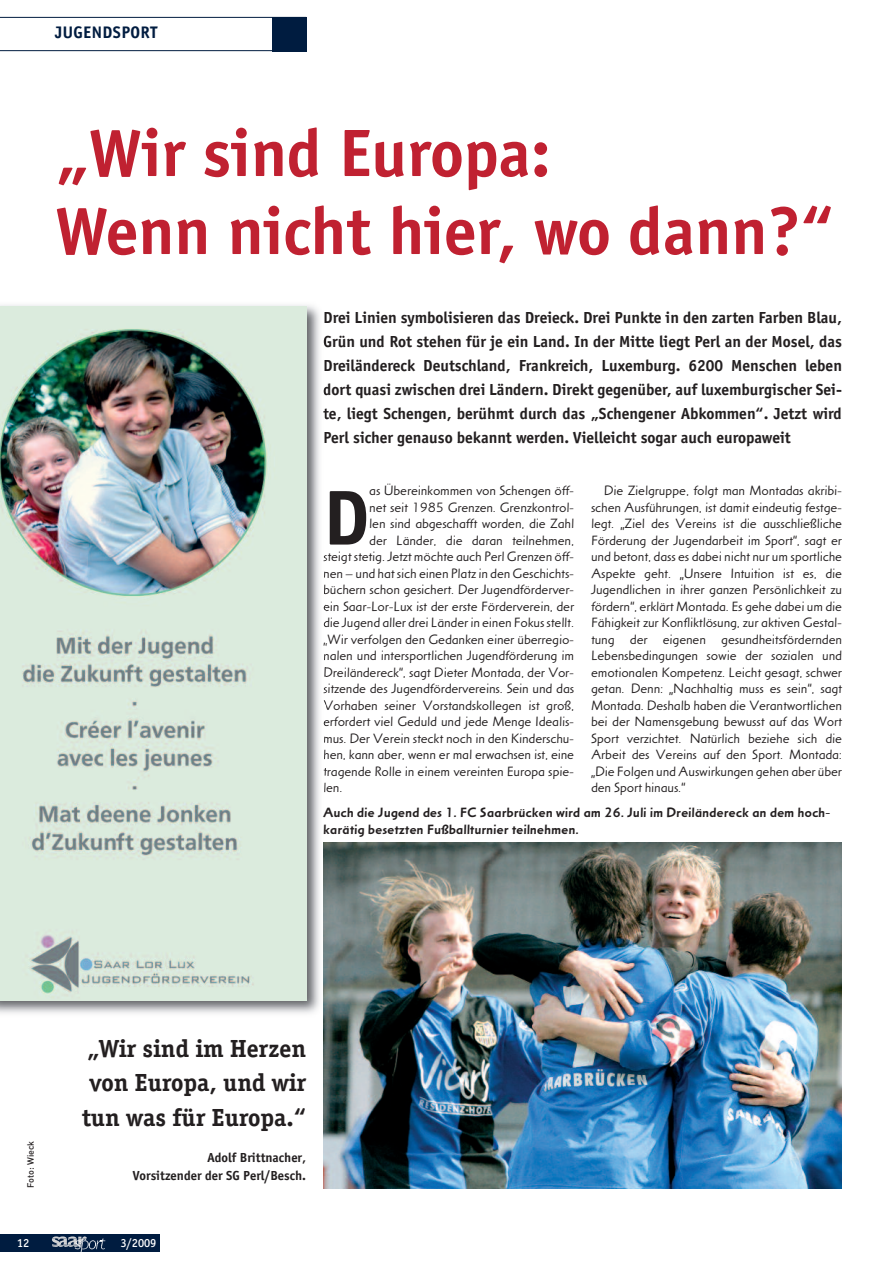
<style>
.page{position:relative;width:893px;height:1263px;background:#fff}
.page>*{position:absolute;margin:0;border:0;box-sizing:border-box;transform-origin:0 0}
.t1{font:700 80.1px "Officina Sans";color:#231f20}
.t2{font:700 69px/78px "Officina Sans";color:#c02131}
.t3{font:700 25.5px/34.5px "Officina Serif";color:#231f20;text-align:justify}
.t4{font:700 17.25px "Officina Sans";letter-spacing:.025em;color:#001c40}
.t5{font:700 16.5px/24px "Officina Sans";color:#231f20;text-align:justify}
.t6{font:13.5px/16.5px "AT Arta";color:#231f20;text-align:justify}
.t7{font:500 13.5px/16.5px "AT Arta";color:#231f20}
.t8{font:700 13.5px/18px "Officina Sans";color:#231f20;text-align:right}
.t9{font:500 12px "Officina San ITC";color:#fff}
.t10{font:500 9px "DIN";color:#231f20}
</style>
<div class="page">
<div style="left:0;top:1235px;width:159px;height:17px;background:#001c40"></div>
<svg style="left:52px;top:1236px;width:53px;height:16px"></svg>
<svg style="left:0;top:17px;width:272px;height:34px"></svg>
<div style="left:272px;top:17px;width:34px;height:34px;background:#001c40"></div>
<img style="left:0;top:305px;width:326px;height:709px">
<svg style="left:324px;top:554px;width:2px;height:8px"></svg>
<svg style="left:324px;top:570px;width:2px;height:8px"></svg>
<svg style="left:324px;top:585px;width:2px;height:10px"></svg>
<svg style="left:324px;top:603px;width:2px;height:8px"></svg>
<svg style="left:324px;top:620px;width:2px;height:9px"></svg>
<svg style="left:324px;top:653px;width:2px;height:24px"></svg>
<svg style="left:324px;top:686px;width:2px;height:8px"></svg>
<svg style="left:324px;top:700px;width:2px;height:6px"></svg>
<svg style="left:324px;top:719px;width:2px;height:7px"></svg>
<svg style="left:324px;top:735px;width:2px;height:8px"></svg>
<svg style="left:324px;top:750px;width:2px;height:10px"></svg>
<svg style="left:324px;top:767px;width:2px;height:10px"></svg>
<svg style="left:324px;top:783px;width:2px;height:9px"></svg>
<svg style="left:325px;top:311px;width:1px;height:12px"></svg>
<svg style="left:324px;top:335px;width:2px;height:12px"></svg>
<svg style="left:325px;top:359px;width:1px;height:12px"></svg>
<svg style="left:324px;top:386px;width:2px;height:10px"></svg>
<svg style="left:323px;top:407px;width:3px;height:13px"></svg>
<svg style="left:325px;top:431px;width:1px;height:12px"></svg>
<img style="left:0;top:306px;width:306px;height:694px">
<img style="left:323px;top:842px;width:519px;height:346px">
<p class="t4" style="left:55px;top:22px;width:104px">JUGENDSPORT</p>
<h2 class="t2" style="left:55px;top:113px;width:780px">„Wir sind Europa:<br>Wenn nicht hier, wo dann?“</h2>
<p class="t5" style="left:323px;top:305px;width:520px">Drei Linien symbolisieren das Dreieck. Drei Punkte in den zarten Farben Blau, Grün und Rot stehen für je ein Land. In der Mitte liegt Perl an der Mosel, das Dreiländereck Deutschland, Frankreich, Luxemburg. 6200 Menschen leben dort quasi zwischen drei Ländern. Direkt gegenüber, auf luxemburgischer Sei&shy;te, liegt Schengen, berühmt durch das „Schengener Abkommen“. Jetzt wird Perl sicher genauso bekannt werden. Vielleicht sogar auch europaweit</p>
<p class="t6" style="left:369px;top:484px;width:206px">as Übereinkommen von Schengen öff-</p>
<p class="t6" style="left:369px;top:500px;width:206px">net seit 1985 Grenzen. Grenzkontrol-</p>
<p class="t6" style="left:369px;top:517px;width:206px">len sind abgeschafft worden, die Zahl</p>
<p class="t6" style="left:369px;top:533px;width:206px">der Länder, die daran teilnehmen,</p>
<p class="t6" style="left:323px;top:550px;width:252px">steigt stetig. Jetzt möchte auch Perl Grenzen öff-</p>
<p class="t6" style="left:323px;top:566px;width:252px">nen – und hat sich einen Platz in den Geschichts-</p>
<p class="t6" style="left:323px;top:583px;width:252px">büchern schon gesichert. Der Jugendförderver-</p>
<p class="t6" style="left:323px;top:599px;width:252px">ein Saar-Lor-Lux ist der erste Förderverein, der</p>
<p class="t6" style="left:323px;top:616px;width:252px">die Jugend aller drei Länder in einen Fokus stellt.</p>
<p class="t6" style="left:323px;top:632px;width:252px">„Wir verfolgen den Gedanken einer überregio-</p>
<p class="t6" style="left:323px;top:649px;width:252px">nalen und intersportlichen Jugendförderung im</p>
<p class="t6" style="left:323px;top:665px;width:252px">Dreiländereck“, sagt Dieter Montada, der Vor-</p>
<p class="t6" style="left:323px;top:682px;width:252px">sitzende des Jugendfördervereins. Sein und das</p>
<p class="t6" style="left:323px;top:698px;width:252px">Vorhaben seiner Vorstandskollegen ist groß,</p>
<p class="t6" style="left:323px;top:715px;width:252px">erfordert viel Geduld und jede Menge Idealis-</p>
<p class="t6" style="left:323px;top:731px;width:252px">mus. Der Verein steckt noch in den Kinderschu-</p>
<p class="t6" style="left:323px;top:748px;width:252px">hen, kann aber, wenn er mal erwachsen ist, eine</p>
<p class="t6" style="left:323px;top:764px;width:252px">tragende Rolle in einem vereinten Europa spie-</p>
<p class="t6" style="left:323px;top:781px;width:21px">len.</p>
<h1 class="t1" style="left:323px;top:470px;width:48px">D</h1>
<p class="t6" style="left:591px;top:484px;width:252px;text-indent:13px">Die Zielgruppe, folgt man Montadas akribi&shy;schen Ausführungen, ist damit eindeutig festge&shy;legt. „Ziel des Vereins ist die ausschließliche Förderung der Jugendarbeit im Sport“, sagt er und betont, dass es dabei nicht nur um sportliche Aspekte geht. „Unsere Intuition ist es, die Jugendlichen in ihrer ganzen Persönlichkeit zu fördern“, erklärt Montada. Es gehe dabei um die Fähigkeit zur Konfliktlösung, zur aktiven Gestal&shy;tung der eigenen gesundheitsfördernden Lebensbedingungen sowie der sozialen und emotionalen Kompetenz. Leicht gesagt, schwer getan. Denn: „Nachhaltig muss es sein“, sagt Montada. Deshalb haben die Verantwortlichen bei der Namensgebung bewusst auf das Wort Sport verzichtet. Natürlich beziehe sich die Arbeit des Vereins auf den Sport. Montada: „Die Folgen und Auswirkungen gehen aber über den Sport hinaus.“</p>
<p class="t7" style="left:323px;top:805px;width:509px">Auch die Jugend des 1. FC Saarbrücken wird am 26. Juli im Dreiländereck an dem hoch&shy;karätig besetzten Fußballturnier teilnehmen.</p>
<p class="t10" style="left:25px;top:1188px;width:49px;rotate:-90deg">Foto: Wieck</p>
<h3 class="t3" style="left:83px;top:1031px;width:225px">„Wir sind im Herzen von Europa, und wir tun was für Europa.“</h3>
<p class="t8" style="left:133px;top:1148px;width:175px">Adolf Brittnacher,<br>Vorsitzender der SG Perl/Besch.</p>
<p class="t9" style="left:17px;top:1238px;width:14px">12</p>
<p class="t9" style="left:121px;top:1238px;width:37px">3/2009</p>
</div>
